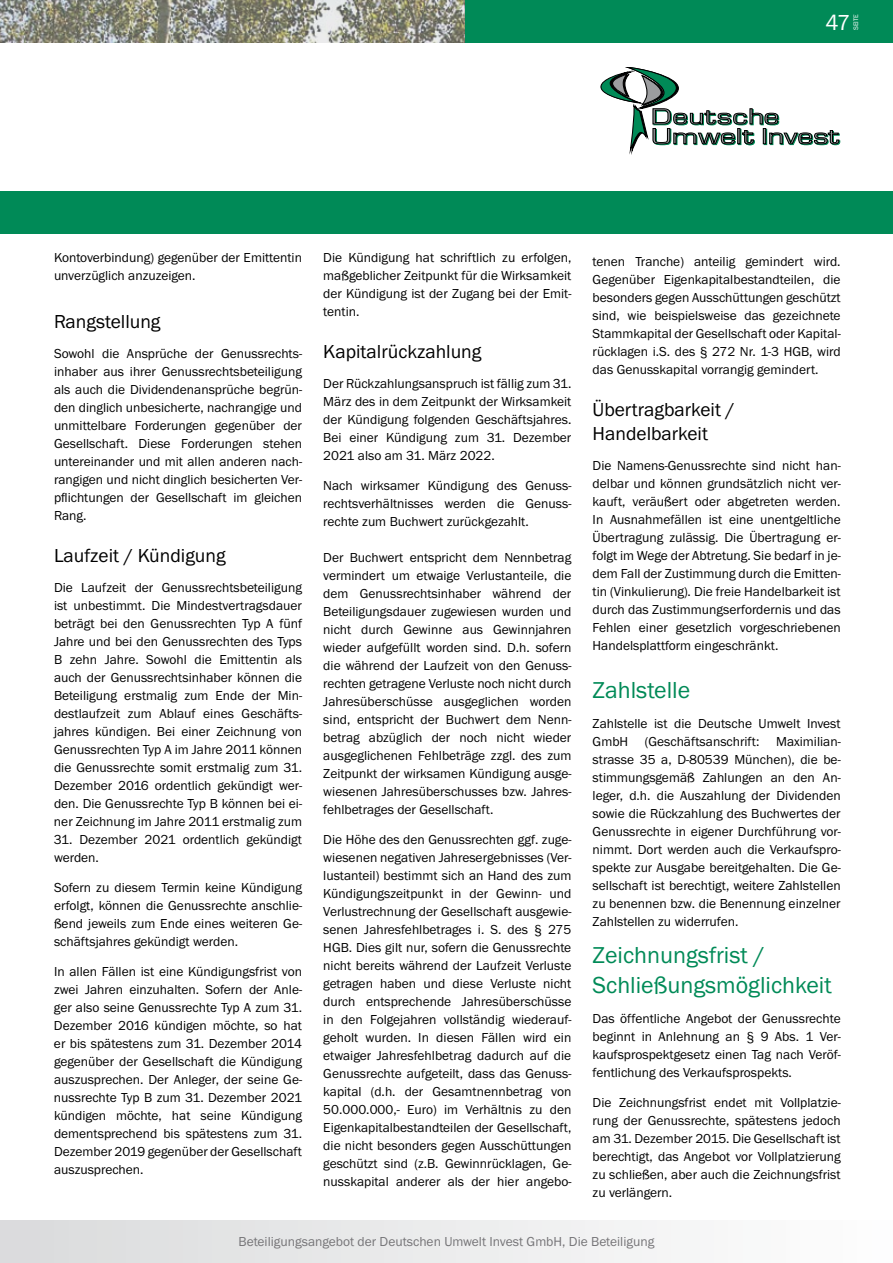
<style>
.page{position:relative;width:893px;height:1263px;background:#fff}
.page>*{position:absolute;margin:0;border:0;box-sizing:border-box;transform-origin:0 0}
.t1{font:24px/30px "Franklin Gothic Itc T";color:#008a57}
.t2{font:22.5px "Franklin Gothic Itc T";color:#fff}
.t3{font:19.5px/24px "Franklin Gothic Itc T";color:#000}
.t4{font:13.5px/18px "Franklin Gothic Itc T";color:#000;text-align:justify}
.t5{font:13.5px "Franklin Gothic Itc T";color:#757477}
.t6{font:6.75px "Franklin Gothic Itc T";color:#fff}
</style>
<div class="page">
<img style="left:0;top:0;width:465px;height:42px">
<div style="left:465px;top:0;width:428px;height:42px;background:#008a57"></div>
<div style="left:0;top:1221px;width:893px;height:42px;background:linear-gradient(to right,#dadbdc,#fefefe)"></div>
<div style="left:0;top:191px;width:893px;height:43px;background:#008a57"></div>
<svg style="left:601px;top:67px;width:239px;height:83px"></svg>
<h2 class="t2" style="left:825px;top:9px;width:26px">47</h2>
<p class="t6" style="left:852px;top:30px;width:18px;rotate:-90deg">SEITE</p>
<p class="t4" style="left:54px;top:249px;width:250px">Kontoverbindung) gegenüber der Emittentin unverzüglich anzuzeigen.</p>
<h3 class="t3" style="left:54px;top:310px;width:108px">Rangstellung</h3>
<p class="t4" style="left:54px;top:345px;width:250px">Sowohl die Ansprüche der Genussrechts&shy;inhaber aus ihrer Genussrechtsbeteiligung als auch die Dividendenansprüche begrün&shy;den dinglich unbesicherte, nachrangige und unmittelbare Forderungen gegenüber der Gesellschaft. Diese Forderungen stehen untereinander und mit allen anderen nach&shy;rangigen und nicht dinglich besicherten Ver&shy;pflichtungen der Gesellschaft im gleichen Rang.</p>
<h3 class="t3" style="left:54px;top:544px;width:173px">Laufzeit / Kündigung</h3>
<p class="t4" style="left:54px;top:579px;width:250px">Die Laufzeit der Genussrechtsbeteiligung ist unbestimmt. Die Mindestvertragsdauer beträgt bei den Genussrechten Typ A fünf Jahre und bei den Genussrechten des Typs B zehn Jahre. Sowohl die Emittentin als auch der Genussrechtsinhaber können die Beteiligung erstmalig zum Ende der Min&shy;destlaufzeit zum Ablauf eines Geschäfts&shy;jahres kündigen. Bei einer Zeichnung von Genussrechten Typ A im Jahre 2011 können die Genussrechte somit erstmalig zum 31.<br>Dezember 2016 ordentlich gekündigt wer&shy;den. Die Genussrechte Typ B können bei ei&shy;ner Zeichnung im Jahre 2011 erstmalig zum</p>
<p class="t4" style="left:54px;top:831px;width:250px">31. Dezember 2021 ordentlich gekündigt werden.</p>
<p class="t4" style="left:54px;top:879px;width:250px">Sofern zu diesem Termin keine Kündigung erfolgt, können die Genussrechte anschlie&shy;ßend jeweils zum Ende eines weiteren Ge&shy;schäftsjahres gekündigt werden.</p>
<p class="t4" style="left:54px;top:963px;width:250px">In allen Fällen ist eine Kündigungsfrist von zwei Jahren einzuhalten. Sofern der Anle&shy;ger also seine Genussrechte Typ A zum 31.<br>Dezember 2016 kündigen möchte, so hat er bis spätestens zum 31. Dezember 2014 gegenüber der Gesellschaft die Kündigung auszusprechen. Der Anleger, der seine Ge&shy;nussrechte Typ B zum 31. Dezember 2021 kündigen möchte, hat seine Kündigung dementsprechend bis spätestens zum 31.<br>Dezember 2019 gegenüber der Gesellschaft auszusprechen.</p>
<p class="t4" style="left:323px;top:249px;width:250px">Die Kündigung hat schriftlich zu erfolgen, maßgeblicher Zeitpunkt für die Wirksamkeit der Kündigung ist der Zugang bei der Emit&shy;tentin.</p>
<h3 class="t3" style="left:323px;top:340px;width:160px">Kapitalrückzahlung</h3>
<p class="t4" style="left:323px;top:375px;width:250px">Der Rückzahlungsanspruch ist fällig zum 31.<br>März des in dem Zeitpunkt der Wirksamkeit der Kündigung folgenden Geschäftsjahres.<br>Bei einer Kündigung zum 31. Dezember 2021 also am 31. März 2022.</p>
<p class="t4" style="left:323px;top:477px;width:250px">Nach wirksamer Kündigung des Genuss&shy;rechtsverhältnisses werden die Genuss&shy;rechte zum Buchwert zurückgezahlt.</p>
<p class="t4" style="left:323px;top:549px;width:250px">Der Buchwert entspricht dem Nennbetrag vermindert um etwaige Verlustanteile, die dem Genussrechtsinhaber während der Beteiligungsdauer zugewiesen wurden und nicht durch Gewinne aus Gewinnjahren wieder aufgefüllt worden sind. D.h. sofern die während der Laufzeit von den Genuss&shy;rechten getragene Verluste noch nicht durch Jahresüberschüsse ausgeglichen worden sind, entspricht der Buchwert dem Nenn&shy;betrag abzüglich der noch nicht wieder ausgeglichenen Fehlbeträge zzgl. des zum Zeitpunkt der wirksamen Kündigung ausge&shy;wiesenen Jahresüberschusses bzw. Jahres&shy;fehlbetrages der Gesellschaft.</p>
<p class="t4" style="left:323px;top:831px;width:250px">Die Höhe des den Genussrechten ggf. zuge&shy;wiesenen negativen Jahresergebnisses (Ver&shy;lustanteil) bestimmt sich an Hand des zum Kündigungszeitpunkt in der Gewinn- und Verlustrechnung der Gesellschaft ausgewie&shy;senen Jahresfehlbetrages i. S. des § 275<br>HGB. Dies gilt nur, sofern die Genussrechte nicht bereits während der Laufzeit Verluste getragen haben und diese Verluste nicht durch entsprechende Jahresüberschüsse in den Folgejahren vollständig wiederauf&shy;geholt wurden. In diesen Fällen wird ein etwaiger Jahresfehlbetrag dadurch auf die Genussrechte aufgeteilt, dass das Genuss&shy;kapital (d.h. der Gesamtnennbetrag von 50.000.000,- Euro) im Verhältnis zu den Eigenkapitalbestandteilen der Gesellschaft, die nicht besonders gegen Ausschüttungen geschützt sind (z.B. Gewinnrücklagen, Ge&shy;nusskapital anderer als der hier angebo-</p>
<p class="t4" style="left:593px;top:252px;width:250px">tenen Tranche) anteilig gemindert wird.<br>Gegenüber Eigenkapitalbestandteilen, die besonders gegen Ausschüttungen geschützt sind, wie beispielsweise das gezeichnete Stammkapital der Gesellschaft oder Kapital&shy;rücklagen i.S. des § 272 Nr. 1-3 HGB, wird das Genusskapital vorrangig gemindert.</p>
<h3 class="t3" style="left:593px;top:397px;width:144px">Übertragbarkeit /<br>Handelbarkeit</h3>
<p class="t4" style="left:593px;top:456px;width:250px">Die Namens-Genussrechte sind nicht han&shy;delbar und können grundsätzlich nicht ver&shy;kauft, veräußert oder abgetreten werden.<br>In Ausnahmefällen ist eine unentgeltliche Übertragung zulässig. Die Übertragung er&shy;folgt im Wege der Abtretung. Sie bedarf in je&shy;dem Fall der Zustimmung durch die Emitten&shy;tin (Vinkulierung). Die freie Handelbarkeit ist durch das Zustimmungserfordernis und das Fehlen einer gesetzlich vorgeschriebenen Handelsplattform eingeschränkt.</p>
<h1 class="t1" style="left:593px;top:674px;width:99px">Zahlstelle</h1>
<p class="t4" style="left:593px;top:714px;width:250px">Zahlstelle ist die Deutsche Umwelt Invest GmbH (Geschäftsanschrift: Maximilian&shy;strasse 35 a, D-80539 München), die be&shy;stimmungsgemäß Zahlungen an den An&shy;leger, d.h. die Auszahlung der Dividenden sowie die Rückzahlung des Buchwertes der Genussrechte in eigener Durchführung vor&shy;nimmt. Dort werden auch die Verkaufspro&shy;spekte zur Ausgabe bereitgehalten. Die Ge&shy;sellschaft ist berechtigt, weitere Zahlstellen zu benennen bzw. die Benennung einzelner Zahlstellen zu widerrufen.</p>
<h1 class="t1" style="left:593px;top:940px;width:241px">Zeichnungsfrist /<br>Schließungsmöglichkeit</h1>
<p class="t4" style="left:593px;top:1009px;width:250px">Das öffentliche Angebot der Genussrechte beginnt in Anlehnung an § 9 Abs. 1 Ver&shy;kaufsprospektgesetz einen Tag nach Veröf&shy;fentlichung des Verkaufsprospekts.</p>
<p class="t4" style="left:593px;top:1093px;width:250px">Die Zeichnungsfrist endet mit Vollplatzie&shy;rung der Genussrechte, spätestens jedoch am 31. Dezember 2015. Die Gesellschaft ist berechtigt, das Angebot vor Vollplatzierung zu schließen, aber auch die Zeichnungsfrist zu verlängern.</p>
<p class="t5" style="left:239px;top:1234px;width:417px">Beteiligungsangebot der Deutschen Umwelt Invest GmbH, Die Beteiligung</p>
</div>
